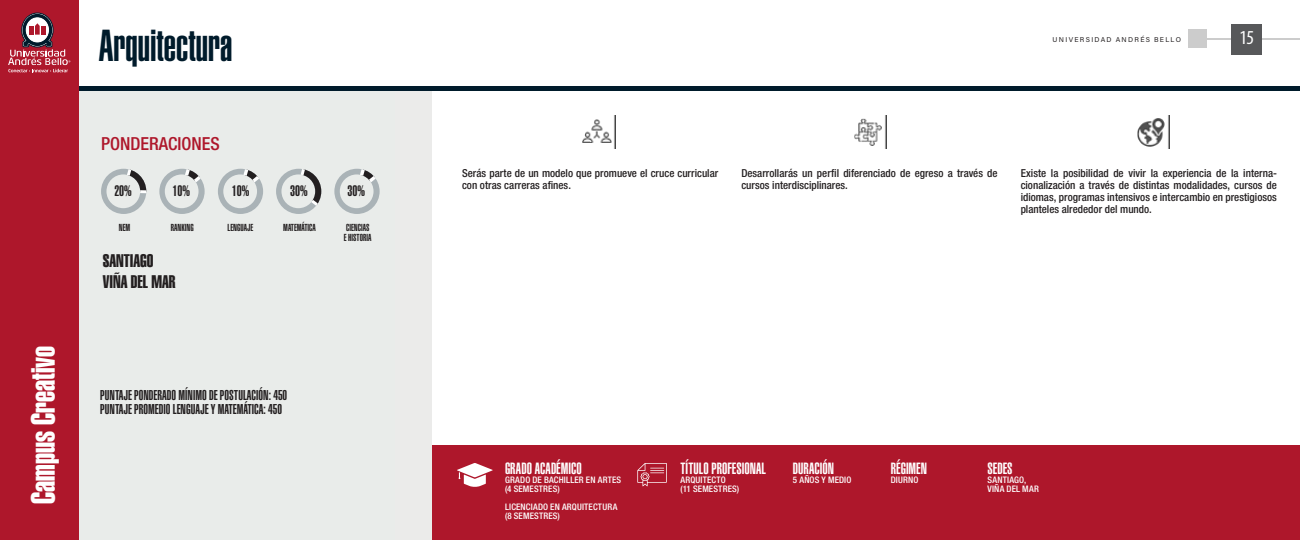
<style>
.page{position:relative;width:1300px;height:540px;background:#fff}
.page>*{position:absolute;margin:0;border:0;box-sizing:border-box;transform-origin:0 0}
.t1{font:44px "Helvetica LT Std Ultra Comp";color:#001b2b}
.t2{font:33px "Helvetica LT Std Extra Comp";color:#fff}
.t3{font:condensed 19.8px "Myriad Pro";color:#fff}
.t4{font:18px "Helvetica LT Std Extra Comp";color:#231f20}
.t5{font:500 condensed 18px "Helvetica Neue LT Pro";color:#ae172b}
.t6{font:16px "Helvetica LT Std Ultra Comp";color:#fff}
.t7{font:15px "Helvetica LT Std Ultra Comp";color:#231f20}
.t8{font:14px "Helvetica LT Std Ultra Comp";color:#231f20}
._1{font:500 condensed 11px/12px "Helvetica Neue LT Pro";color:#231f20}
.t9{font:10px/10px "Helvetica LT Std Ultra Comp";color:#231f20}
.t10{font:500 condensed 9px "Helvetica Neue LT Pro";letter-spacing:.015em;color:#fff}
.t11{font:7px "Acumin Variable Concept";letter-spacing:.185em;color:#231f20}
</style>
<div class="page">
<div style="left:78px;top:86px;width:354px;height:454px;background:#ebebea"></div>
<div style="left:65px;top:86px;width:1235px;height:5px;background:#001b2b"></div>
<div style="left:432px;top:446px;width:868px;height:94px;background:#ae172b"></div>
<div style="left:0;top:0;width:78px;height:540px;background:#ae172b"></div>
<svg style="left:8px;top:13px;width:62px;height:59px"></svg>
<svg style="left:457px;top:463px;width:36px;height:24px"></svg>
<svg style="left:637px;top:463px;width:30px;height:23px"></svg>
<svg style="left:101px;top:169px;width:45px;height:45px"></svg>
<svg style="left:159px;top:169px;width:46px;height:45px"></svg>
<svg style="left:276px;top:169px;width:45px;height:45px"></svg>
<svg style="left:334px;top:169px;width:46px;height:45px"></svg>
<img style="left:583px;top:116px;width:33px;height:33px">
<img style="left:1137px;top:116px;width:33px;height:33px">
<img style="left:854px;top:116px;width:32px;height:33px">
<div style="left:1188px;top:29px;width:19px;height:19px;background:#ccc"></div>
<hr style="left:1200px;top:38px;width:100px;height:1px;background:#ccc">
<div style="left:1232px;top:24px;width:30px;height:30px;background:#57585a"></div>
<svg style="left:218px;top:169px;width:45px;height:45px"></svg>
<p class="t2" style="left:23px;top:504px;width:160px;rotate:-90deg">Campus Creativo</p>
<p class="t1" style="left:99px;top:20px;width:135px">Arquitectura</p>
<p class="t5" style="left:101px;top:133px;width:120px">PONDERACIONES</p>
<p class="t7" style="left:114px;top:183px;width:19px">20%</p>
<p class="t7" style="left:173px;top:183px;width:19px">10%</p>
<p class="t7" style="left:232px;top:183px;width:19px">10%</p>
<p class="t7" style="left:290px;top:183px;width:19px">30%</p>
<p class="t7" style="left:348px;top:183px;width:19px">30%</p>
<p class="t9" style="left:119px;top:223px;width:13px">NEM</p>
<p class="t9" style="left:171px;top:223px;width:24px">RANKING</p>
<p class="t9" style="left:228px;top:223px;width:27px">LENGUAJE</p>
<p class="t9" style="left:283px;top:223px;width:34px">MATEMÁTICA</p>
<p class="t9" style="left:344px;top:223px;width:29px">CIENCIAS<br>E HISTORIA</p>
<p class="t4" style="left:103px;top:250px;width:52px">SANTIAGO</p>
<p class="t4" style="left:103px;top:271px;width:74px">VIÑA DEL MAR</p>
<p class="t8" style="left:100px;top:387px;width:189px">PUNTAJE PONDERADO MÍNIMO DE POSTULACIÓN: 450</p>
<p class="t8" style="left:100px;top:401px;width:183px">PUNTAJE PROMEDIO LENGUAJE Y MATEMÁTICA: 450</p>
<p class="t11" style="left:1053px;top:35px;width:130px">UNIVERSIDAD ANDRÉS BELLO</p>
<p class="t3" style="left:1240px;top:27px;width:16px">15</p>
<p class="_1" style="left:462px;top:167px;width:258px">Serás parte de un modelo que promueve el cruce curricular con otras carreras afines.</p>
<p class="_1" style="left:741px;top:167px;width:258px">Desarrollarás un perfil diferenciado de egreso a través de cursos interdisciplinares.</p>
<p class="_1" style="left:1021px;top:167px;width:258px;text-align:justify">Existe la posibilidad de vivir la experiencia de la interna&shy;cionalización a través de distintas modalidades, cursos de idiomas, programas intensivos e intercambio en prestigiosos planteles alrededor del mundo.</p>
<p class="t6" style="left:505px;top:460px;width:78px">GRADO ACADÉMICO</p>
<p class="t10" style="left:505px;top:475px;width:118px">GRADO DE BACHILLER EN ARTES</p>
<p class="t10" style="left:505px;top:484px;width:56px">(4 SEMESTRES)</p>
<p class="t10" style="left:505px;top:502px;width:114px">LICENCIADO EN ARQUITECTURA</p>
<p class="t10" style="left:505px;top:511px;width:56px">(8 SEMESTRES)</p>
<p class="t6" style="left:680px;top:460px;width:87px">TÍTULO PROFESIONAL</p>
<p class="t10" style="left:680px;top:475px;width:47px">ARQUITECTO</p>
<p class="t10" style="left:680px;top:484px;width:60px">(11 SEMESTRES)</p>
<p class="t6" style="left:793px;top:459px;width:43px">DURACIÓN</p>
<p class="t10" style="left:793px;top:474px;width:60px">5 AÑOS Y MEDIO</p>
<p class="t6" style="left:891px;top:459px;width:38px">RÉGIMEN</p>
<p class="t10" style="left:891px;top:474px;width:29px">DIURNO</p>
<p class="t6" style="left:988px;top:459px;width:27px">SEDES</p>
<p class="t10" style="left:988px;top:474px;width:40px">SANTIAGO,</p>
<p class="t10" style="left:988px;top:483px;width:53px">VIÑA DEL MAR</p>
</div>
